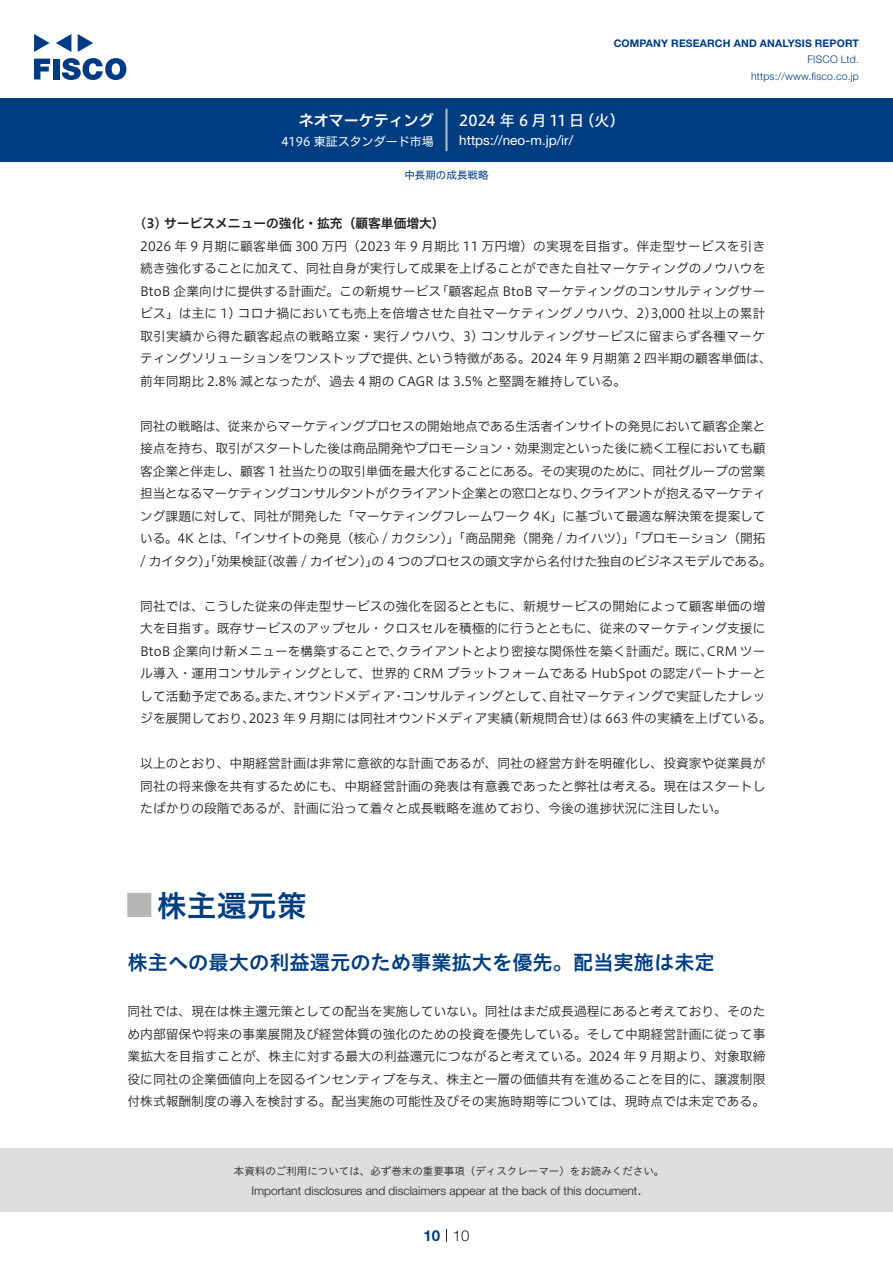
<style>
.page{position:relative;width:893px;height:1263px;background:#fff}
.page>*{position:absolute;margin:0;border:0;box-sizing:border-box;transform-origin:0 0}
.t1{font:30px "Hiragino UD Sans Std N W6";color:#003d81}
.t2{font:24px "Hiragino UD Sans Std N W6";color:#b5b5b6}
.中タイトル{font:20.25px "Hiragino UD Sans Std W6";color:#003d81}
.t3{font:15px "Hiragino UD Sans F Std N W5";color:#fff}
.t4{font:15px "Hiragino UD Sans F Std N W6";color:#fff}
.t5{font:300 15px "Helvetica Neue LT Std";color:#231f20}
.t6{font:700 15px "Helvetica Neue LT Std";color:#003d81}
.t7{font:13.5px "Helvetica Neue LT Std";color:#fff}
.本文3mm{font:12.75px/22.5px "Hiragino UD Sans F Std N W3";color:#231f20;text-align:right}
.本文{font:12.75px/22.5px "Hiragino UD Sans F Std N W3";color:#231f20;text-align:justify}
.本文3mm-2{font:12.75px "Hiragino UD Sans F Std N W3";letter-spacing:-.025em;color:#231f20}
.小タイトル3mm{font:12.75px "Hiragino UD Sans F Std N W6";color:#231f20}
.本文3mm-3{font:12.75px "Hiragino UD Sans F Std N W3";letter-spacing:-.02em;color:#231f20}
.t8{font:300 12px "Helvetica Neue LT Std";color:#231f20}
.t9{font:12px "Hiragino UD Sans F Std N W4";color:#fff}
.t10{font:10.5px "Hiragino UD Sans Std W3";color:#231f20}
.t11{font:700 10.5px "Helvetica Neue LT Std";letter-spacing:.015em;color:#003d81}
.t12{font:300 10.5px/16.5px "Helvetica Neue LT Std";letter-spacing:.015em;color:#003d81;text-align:right}
.ヘッダー{font:10.5px "Hiragino UD Sans F Std N W4";color:#003d81}
</style>
<div class="page">
<div style="left:0;top:1148px;width:893px;height:64px;background:#ddd"></div>
<svg style="left:34px;top:59px;width:16px;height:20px"></svg>
<div style="left:53px;top:59px;width:6px;height:20px;background:#003a83"></div>
<svg style="left:62px;top:58px;width:64px;height:22px"></svg>
<svg style="left:34px;top:34px;width:16px;height:18px"></svg>
<svg style="left:78px;top:34px;width:15px;height:18px"></svg>
<svg style="left:56px;top:34px;width:15px;height:18px"></svg>
<div style="left:0;top:98px;width:893px;height:64px;background:#003d81"></div>
<hr style="left:445px;top:109px;width:3px;height:42px;background:#b5b5b6">
<svg style="left:446px;top:1229px;width:1px;height:13px"></svg>
<p class="t4" style="left:299px;top:109px;width:137px">ネオマーケティング</p>
<p class="t9" style="left:281px;top:132px;width:154px">4196 東証スタンダード市場</p>
<p class="t11" style="left:614px;top:37px;width:247px">COMPANY RESEARCH AND ANALYSIS REPORT</p>
<p class="t12" style="left:751px;top:51px;width:109px">FISCO Ltd. https://www.fisco.co j p.</p>
<p class="t3" style="left:579px;top:109px;width:47px">（火(</p>
<p class="t3" style="left:459px;top:109px;width:126px">2024 年 6 月 11 日</p>
<p class="t7" style="left:459px;top:132px;width:116px">https: / / n e o m- j p. /i r/</p>
<p class="ヘッダー" style="left:404px;top:167px;width:85px">中長期の成長戦略</p>
<p class="小タイトル3mm" style="left:140px;top:214px;width:306px">3( ) サービスメニューの強化・拡充（顧客単価増大(</p>
<p class="本文3mm" style="left:140px;top:234px;width:627px">2026 年 9 月期に顧客単価 300 万円（2023 年 9 月期比 11 万円増）の実現を目指す。伴走型サービスを引き続き強化することに加えて、同社自身が実行して成果を上げることができた自社マーケティングのノウハウを「顧客起点 BtoB マーケティングのコンサルティングサー</p>
<p class="本文3mm" style="left:140px;top:279px;width:303px">BtoB 企業向けに提供する計画だ。この新規サービス</p>
<p class="本文3mm" style="left:140px;top:301px;width:627px">ビス」は主に 1) コロナ禍においても売上を倍増させた自社マーケティングノウハウ、2)3,000 社以上の累計</p>
<p class="本文3mm" style="left:140px;top:324px;width:626px">取引実績から得た顧客起点の戦略立案・実行ノウハウ、3) コンサルティングサービスに留まらず各種マーケ</p>
<p class="本文3mm" style="left:416px;top:346px;width:357px">という特徴がある。2024 年 9 月期第 2 四半期の顧客単価は、</p>
<p class="本文3mm" style="left:140px;top:346px;width:488px;text-align:left">ティングソリューションをワンストップで提供、<br>前年同期比 2.8% 減となったが、過去 4 期の CAGR は 3.5% と堅調を維持している。</p>
<p class="本文3mm" style="left:140px;top:414px;width:627px;text-align:justify">同社の戦略は、従来からマーケティングプロセスの開始地点である生活者インサイトの発見において顧客企業と接点を持ち、取引がスタートした後は商品開発やプロモーション・効果測定といった後に続く工程においても顧客企業と伴走し、顧客 1 社当たりの取引単価を最大化することにある。その実現のために、同社グループの営業担当となるマーケティングコンサルタントがクライアント企業との窓口となりクライアントが抱えるマーケティ</p>
<p class="本文3mm" style="left:573px;top:481px;width:14px">、</p>
<p class="本文3mm" style="left:140px;top:504px;width:627px">ング課題に対して、同社が開発した「マーケティングフレームワーク K4 」に基づいて最適な解決策を提案して</p>
<p class="本文3mm" style="left:140px;top:526px;width:627px">いる。 K4 とは、「インサイトの発見（核心 / カクシン）」「商品開発（開発 / カイハツ）」「プロモーション（開拓</p>
<p class="本文3mm-2" style="left:372px;top:551px;width:402px">の 4 つのプロセスの頭文字から名付けた独自のビジネスモデルである。</p>
<p class="本文3mm" style="left:260px;top:549px;width:120px">（改善 / カイゼン）」</p>
<p class="本文3mm-3" style="left:140px;top:551px;width:128px">/ カイタク）」「効果検証</p>
<p class="本文3mm" style="left:140px;top:594px;width:627px">同社では、こうした従来の伴走型サービスの強化を図るとともに、新規サービスの開始によって顧客単価の増大を目指す。既存サービスのアップセル・クロスセルを積極的に行うとともに、従来のマーケティング支援に<br>CRM ツー</p>
<p class="本文3mm" style="left:140px;top:639px;width:264px">BtoB 企業向け新メニューを構築することで、</p>
<p class="本文3mm" style="left:140px;top:661px;width:627px">ル導入・運用コンサルティングとして、世界的 CRM プラットフォームである HubSpot の認定パートナーと</p>
<p class="本文3mm" style="left:549px;top:684px;width:218px">自社マーケティングで実証したナレッ</p>
<p class="本文3mm" style="left:396px;top:639px;width:318px">クライアントとより密接な関係性を築く計画だ。既に、</p>
<p class="本文3mm" style="left:294px;top:684px;width:104px">オウンドメディア</p>
<p class="本文3mm" style="left:402px;top:684px;width:154px">コンサルティングとして、</p>
<p class="本文3mm" style="left:140px;top:684px;width:129px">して活動予定である。</p>
<p class="本文3mm" style="left:262px;top:684px;width:40px">また、</p>
<p class="本文3mm" style="left:392px;top:684px;width:14px">・</p>
<p class="本文3mm" style="left:507px;top:706px;width:267px">（新規問合せは） 663 件の実績を上げている。</p>
<p class="本文3mm" style="left:249px;top:706px;width:266px">2023 年 9 月期には同社オウンドメディア実績</p>
<p class="本文3mm" style="left:140px;top:706px;width:116px">ジを展開しており、</p>
<p class="本文3mm" style="left:140px;top:751px;width:627px;text-align:justify">以上のとおり、中期経営計画は非常に意欲的な計画であるが、同社の経営方針を明確化し、投資家や従業員が同社の将来像を共有するためにも、中期経営計画の発表は有意義であったと弊社は考える。現在はスタートしたばかりの段階であるが、計画に沿って着々と成長戦略を進めており、今後の進捗状況に注目したい。</p>
<p class="t1" style="left:157px;top:882px;width:151px">株主還元策</p>
<p class="t2" style="left:128px;top:887px;width:25px">█</p>
<p class="中タイトル" style="left:128px;top:947px;width:589px">株主への最大の利益還元のため事業拡大を優先。配当実施は未定</p>
<p class="本文" style="left:128px;top:999px;width:639px">同社では、現在は株主還元策としての配当を実施していない。同社はまだ成長過程にあると考えており、そのため内部留保や将来の事業展開及び経営体質の強化のための投資を優先している。そして中期経営計画に従って事業拡大を目指すことが、株主に対する最大の利益還元につながると考えている。2024 年 9 月期より、対象取締役に同社の企業価値向上を図るインセンティブを与え、株主と一層の価値共有を進めることを目的に、譲渡制限付株式報酬制度の導入を検討する。配当実施の可能性及びその実施時期等については、現時点では未定である。</p>
<p class="t10" style="left:234px;top:1163px;width:432px">本資料のご利用については、必ず巻末の重要事項（ディスクレーマー）をお読みください。</p>
<p class="t5" style="left:637px;top:1180px;width:6px">.</p>
<p class="t8" style="left:251px;top:1183px;width:387px">Important disclosures and disclaimers appear at the back of this document</p>
<p class="t6" style="left:423px;top:1226px;width:18px">10</p>
<p class="t5" style="left:453px;top:1226px;width:18px">10</p>
</div>
